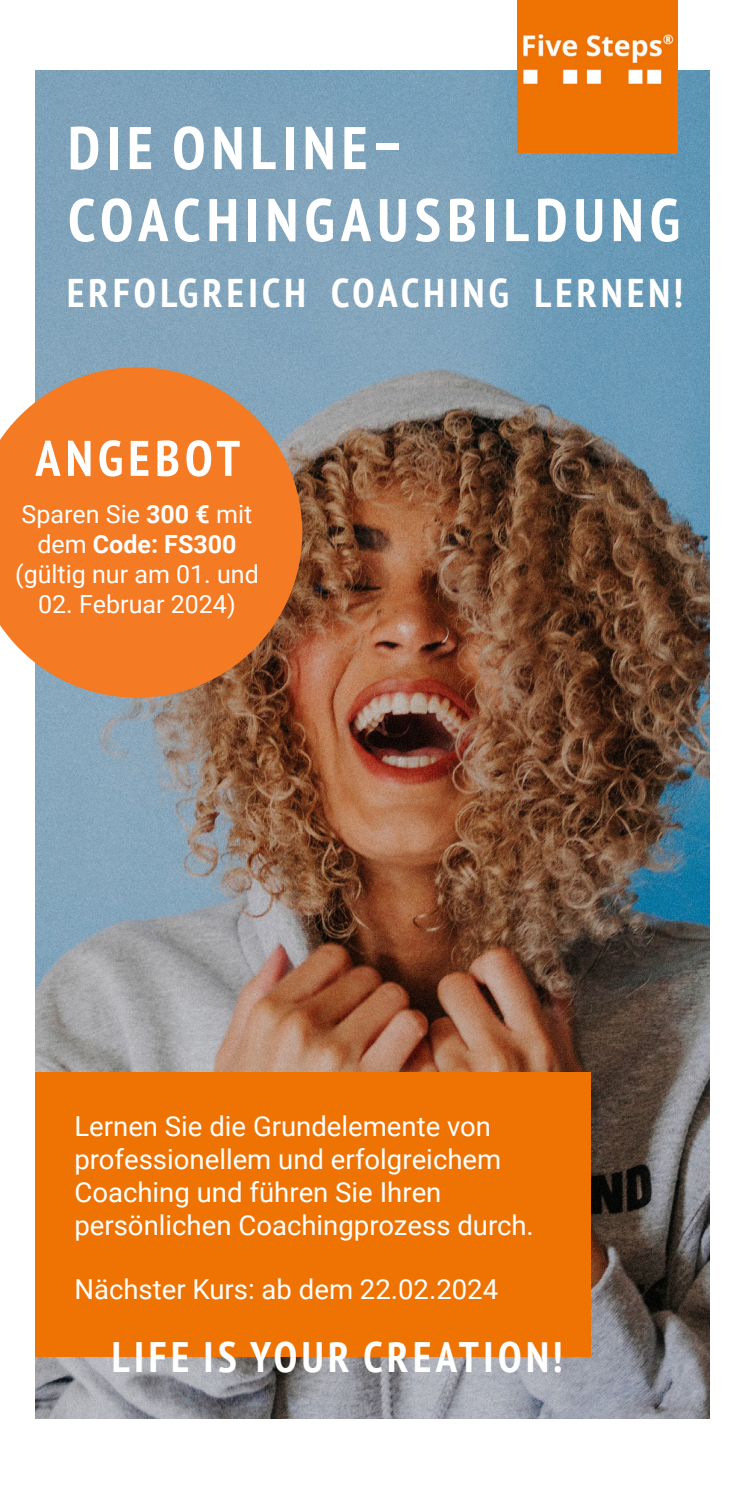
<style>
.page{position:relative;width:745px;height:1489px;background:#fff}
.page>*{position:absolute;margin:0;border:0;box-sizing:border-box;transform-origin:0 0}
.t1{font:700 condensed 60px "PT Sans";letter-spacing:.105em;color:#fff}
.t2{font:700 condensed 50px "PT Sans";letter-spacing:.105em;color:#fff}
.t3{font:700 condensed 42.5px "PT Sans";letter-spacing:.105em;color:#fff}
.t4{font:700 condensed 40px "PT Sans";letter-spacing:.105em;color:#fff}
.t5{font:27.5px "Roboto";color:#fff}
.t6{font:25px "Roboto";color:#fff}
.t7{font:700 25px "Roboto";color:#fff}
.s1{font-weight:700}
.s2{font-weight:400}
</style>
<div class="page">
<img style="left:35px;top:71px;width:674px;height:1346px">
<div style="left:35px;top:1072px;width:555px;height:284px;background:#ef7303"></div>
<img style="left:517px;top:0;width:160px;height:153px">
<svg style="left:0;top:367px;width:302px;height:330px;background:#e47f38"></svg>
<p class="t1" style="left:68px;top:108px;width:337px">DIE ONLINE–</p>
<p class="t1" style="left:68px;top:180px;width:613px">COACHINGAUSBILDUNG</p>
<p class="t4" style="left:67px;top:266px;width:616px">ERFOLGREICH COACHING LERNEN!</p>
<p class="t2" style="left:35px;top:425px;width:206px">ANGEBOT</p>
<p class="t6" style="left:22px;top:496px;width:232px">Sparen Sie <span class="s1">300 €</span> mit</p>
<p class="t7" style="left:37px;top:526px;width:200px"><span class="s2">dem</span> Code: FS300</p>
<p class="t6" style="left:15px;top:556px;width:245px">(gültig nur am 01. und</p>
<p class="t6" style="left:38px;top:586px;width:199px">02. Februar 2024)</p>
<p class="t5" style="left:74px;top:1106px;width:418px">Lernen Sie die Grundelemente von</p>
<p class="t5" style="left:74px;top:1139px;width:428px">professionellem und erfolgreichem</p>
<p class="t5" style="left:74px;top:1172px;width:368px">Coaching und führen Sie Ihren</p>
<p class="t5" style="left:74px;top:1205px;width:460px">persönlichen Coachingprozess durch.</p>
<p class="t5" style="left:74px;top:1269px;width:425px">Nächster Kurs: ab dem 22.02.2024</p>
<p class="t3" style="left:112px;top:1328px;width:452px">LIFE IS YOUR CREATION!</p>
</div>
